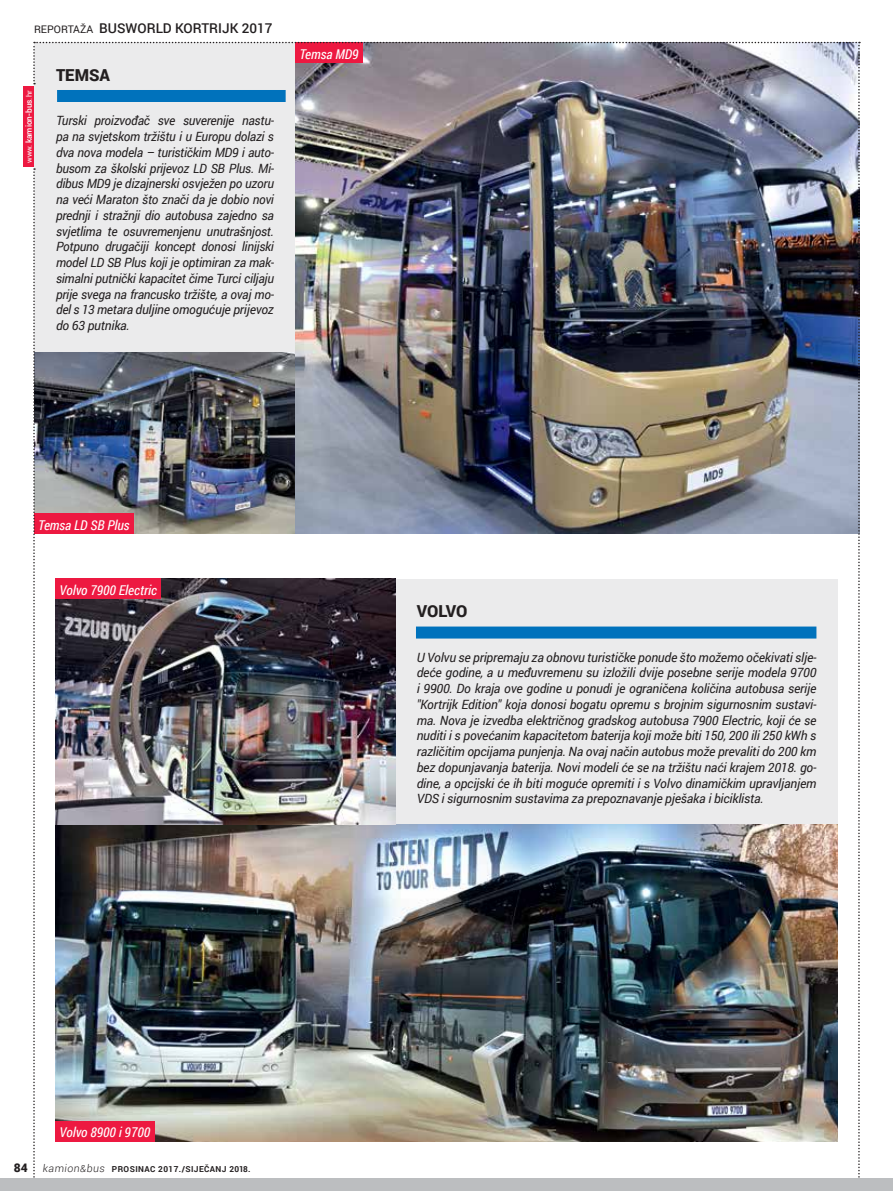
<style>
.page{position:relative;width:893px;height:1191px;background:#fff}
.page>*{position:absolute;margin:0;border:0;box-sizing:border-box;transform-origin:0 0}
.t1{font:900 16.5px "Roboto";color:#231f20}
.t2{font:italic 13.5px "Roboto Condensed";color:#fff}
.t3{font:500 13.5px "Roboto";color:#231f20}
.t4{font:italic 12.75px/15.8px "Roboto";letter-spacing:-.015em;color:#231f20;text-align:justify}
.t5{font:700 8.25px "Roboto";letter-spacing:.05em;color:#231f20}
.t6{font:500 8.25px "Roboto";color:#fff}
.s1{font-weight:400;font-size:10.5px}
.s2{font-weight:400;font-size:7.5px}
.s3{font-weight:900;font-size:12px}
.s4{font-weight:300;font-size:10.5px}
.s5{font-weight:300;font-size:9.75px}
</style>
<div class="page">
<div style="left:23px;top:86px;width:11px;height:81px;background:#ed1941"></div>
<img style="left:33px;top:42px;width:827px;height:1136px">
<div style="left:0;top:1178px;width:893px;height:13px;background:#bcbec0"></div>
<p class="t3" style="left:34px;top:19px;width:240px"><span class="s1">REPORTAŽA</span> BUSWORLD KORTRIJK 2017</p>
<p class="t6" style="left:23px;top:163px;width:74px;rotate:-90deg"><span class="s2">www.</span> kamion-bus<span class="s2">.hr</span></p>
<p class="t1" style="left:56px;top:63px;width:55px">TEMSA</p>
<p class="t4" style="left:56px;top:112px;width:220px">Turski proizvođač sve suverenije nastu&shy;pa na svjetskom tržištu i u Europu dolazi s dva nova modela – turističkim MD9 i auto&shy;busom za školski prijevoz LD SB Plus. Mi&shy;dibus MD9 je dizajnerski osvježen po uzoru na veći Maraton što znači da je dobio novi prednji i stražnji dio autobusa zajedno sa svjetlima te osuvremenjenu unutrašnjost.<br>Potpuno drugačiji koncept donosi linijski model LD SB Plus koji je optimiran za mak&shy;simalni putnički kapacitet čime Turci ciljaju prije svega na francusko tržište, a ovaj mo&shy;del s 13 metara duljine omogućuje prijevoz do 63 putnika.</p>
<p class="t2" style="left:299px;top:45px;width:61px">Temsa MD9</p>
<p class="t2" style="left:38px;top:515px;width:93px">Temsa LD SB Plus</p>
<p class="t2" style="left:60px;top:581px;width:99px">Volvo 7900 Electric</p>
<p class="t1" style="left:417px;top:600px;width:52px">VOLVO</p>
<p class="t4" style="left:417px;top:648px;width:401px">U Volvu se pripremaju za obnovu turističke ponude što možemo očekivati slje&shy;deće godine, a u međuvremenu su izložili dvije posebne serije modela 9700 i 9900. Do kraja ove godine u ponudi je ograničena količina autobusa serije "Kortrijk Edition" koja donosi bogatu opremu s brojnim sigurnosnim sustavi&shy;ma. Nova je izvedba električnog gradskog autobusa 7900 Electric, koji će se nuditi i s povećanim kapacitetom baterija koji može biti 150, 200 ili 250 kWh s različitim opcijama punjenja. Na ovaj način autobus može prevaliti do 200 km bez dopunjavanja baterija. Novi modeli će se na tržištu naći krajem 2018. go&shy;dine, a opcijski će ih biti moguće opremiti i s Volvo dinamičkim upravljanjem VDS i sigurnosnim sustavima za prepoznavanje pješaka i biciklista.</p>
<p class="t2" style="left:60px;top:1123px;width:92px">Volvo 8900 i 9700</p>
<p class="t5" style="left:14px;top:1163px;width:238px"><span class="s3">84</span> <span class="s4">kamion</span><span class="s5">&amp;</span><span class="s4">bus</span> PROSINAC 2017./SIJEČANJ 2018.</p>
</div>
